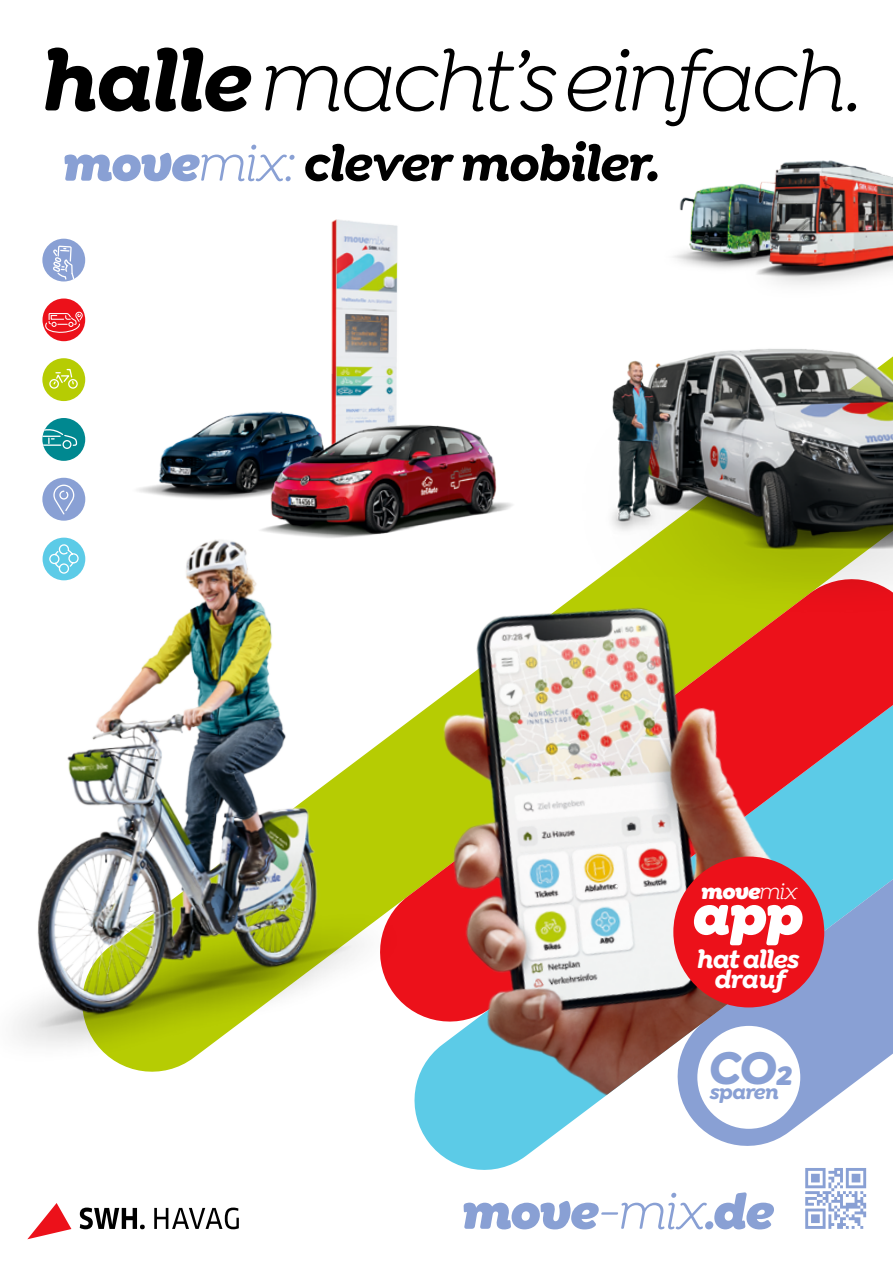
<style>
.page{position:relative;width:893px;height:1263px;background:#fff}
.page>*{position:absolute;margin:0;border:0;box-sizing:border-box;transform-origin:0 0}
.t1{font:italic 87px "Isidora Soft Alt";letter-spacing:-.045em;color:#000}
.t2{font:italic 900 57.45px "Isidora Soft Alt";color:#fff}
.t3{font:italic 700 51px "Isidora Soft Alt";letter-spacing:-.035em;color:#000}
.t4{font:italic 900 51px "Isidora Soft Alt";letter-spacing:-.04em;color:#89a0d4}
.t5{font:italic 700 48.75px "Isidora Soft Alt";color:#89a0d4}
.t6{font:italic 700 25.95px/20.2px "Isidora Soft Alt";letter-spacing:-.045em;color:#fff;text-align:center}
.t7{font:italic 900 22.2px "Isidora Soft Alt";color:#fff}
.t8{font:italic 700 21px "Isidora Soft Alt";letter-spacing:-.035em;color:#89a0d4}
.s1{font-weight:700}
.s2{font-weight:900;color:#89a0d4}
.s3{font-weight:400;color:#89a0d4}
.s4{font-weight:400}
.s5{font-weight:900;font-size:28.35px}
.s6{font-weight:600}
</style>
<div class="page">
<svg style="left:27px;top:1203px;width:44px;height:36px"></svg>
<svg style="left:80px;top:1207px;width:65px;height:22px"></svg>
<svg style="left:154px;top:1207px;width:85px;height:22px"></svg>
<svg style="left:805px;top:1179px;width:61px;height:50px"></svg>
<svg style="left:43px;top:298px;width:42px;height:43px"></svg>
<svg style="left:45px;top:313px;width:28px;height:21px"></svg>
<div style="left:42px;top:239px;width:43px;height:42px;background:#89a0d4;border-radius:50%"></div>
<svg style="left:52px;top:239px;width:23px;height:42px"></svg>
<div style="left:42px;top:478px;width:43px;height:43px;background:#89a0d4;border-radius:50%"></div>
<svg style="left:53px;top:484px;width:20px;height:31px"></svg>
<div style="left:42px;top:418px;width:43px;height:43px;background:#008890;border-radius:50%"></div>
<svg style="left:42px;top:426px;width:31px;height:35px"></svg>
<div style="left:42px;top:358px;width:43px;height:43px;background:#b6cc03;border-radius:50%"></div>
<div style="left:49px;top:379px;width:10px;height:10px;border:1px solid #fff;border-radius:50%"></div>
<div style="left:68px;top:379px;width:10px;height:10px;border:1px solid #fff;border-radius:50%"></div>
<svg style="left:52px;top:368px;width:21px;height:18px"></svg>
<svg style="left:850px;top:633px;width:43px;height:198px;background:#9c788b"></svg>
<svg style="left:850px;top:831px;width:43px;height:255px;background:#85b0db"></svg>
<img style="left:414px;top:633px;width:436px;height:551px">
<div style="left:673px;top:856px;width:151px;height:151px;background:#ec111a;border-radius:50%"></div>
<img style="left:17px;top:519px;width:534px;height:584px">
<img style="left:518px;top:348px;width:375px;height:285px">
<img style="left:674px;top:185px;width:61px;height:84px">
<img style="left:735px;top:160px;width:158px;height:125px">
<img style="left:331px;top:219px;width:67px;height:155px">
<img style="left:129px;top:364px;width:246px;height:164px">
<img style="left:238px;top:374px;width:305px;height:203px">
<h1 class="t1" style="left:38px;top:34px;width:824px"><span class="s1">halle</span>macht’seinfach.</h1>
<p class="t3" style="left:60px;top:131px;width:600px"><span class="s2">move</span><span class="s3">mix:</span> clever mobiler.</p>
<p class="t7" style="left:700px;top:877px;width:98px">move<span class="s4">mix</span></p>
<p class="t2" style="left:690px;top:877px;width:113px">app</p>
<p class="t6" style="left:696px;top:949px;width:104px">hat alles drauf</p>
<p class="t5" style="left:707px;top:1036px;width:87px">CO<span class="s5">2</span></p>
<p class="t8" style="left:709px;top:1078px;width:71px">sparen</p>
<p class="t4" style="left:459px;top:1177px;width:314px">move<span class="s4">-mix</span><span class="s6">.</span>de</p>
</div>
